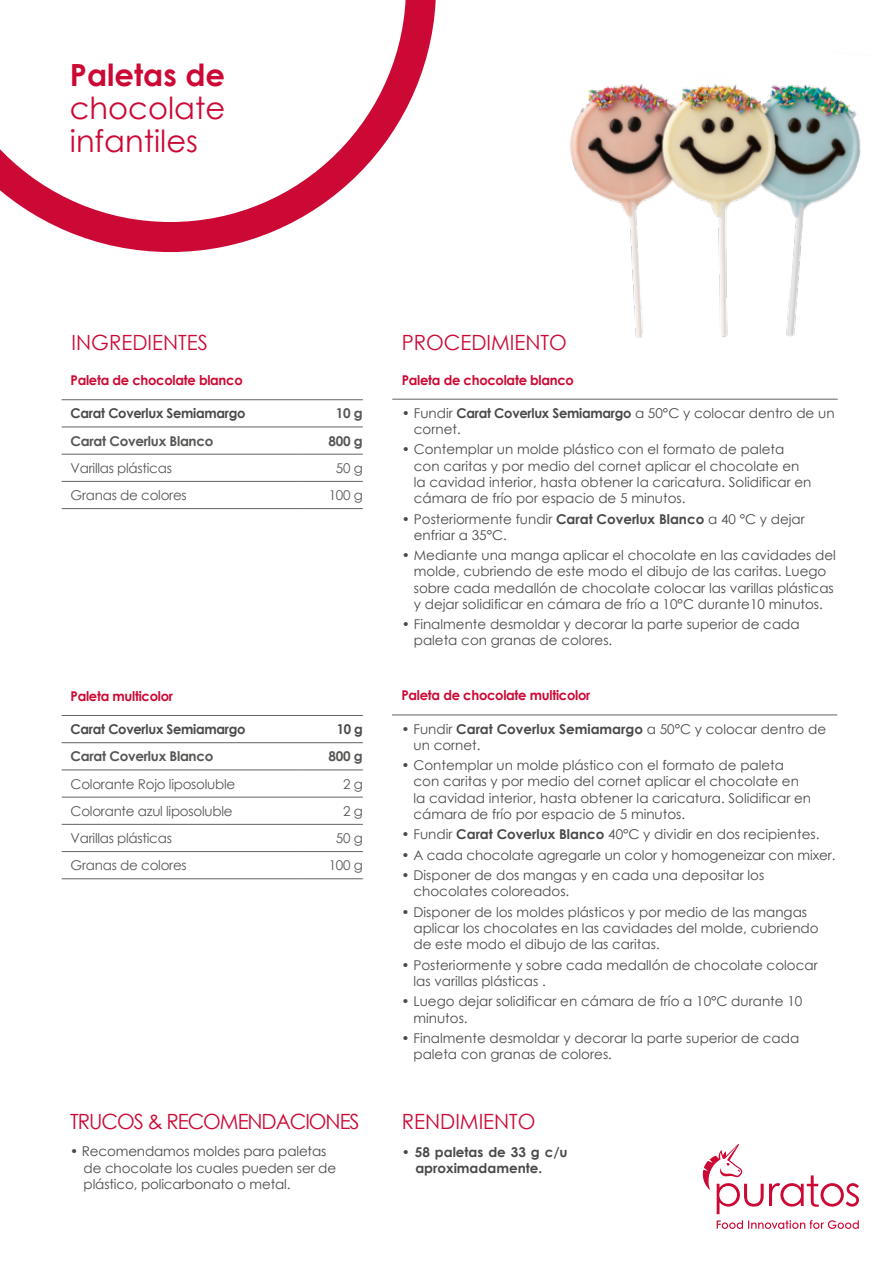
<style>
.page{position:relative;width:893px;height:1263px;background:#fff}
.page>*{position:absolute;margin:0;border:0;box-sizing:border-box;transform-origin:0 0}
.t1{font:30.6px/33.2px "Century Gothic";color:#cc0935}
.t2{font:700 30.6px "Century Gothic";color:#cc0935}
.t3{font:21px "Century Gothic";color:#cc0935}
.t4{font:21px "Century Gothic";letter-spacing:-.05em;color:#cc0935}
.t5{font:13.5px/16.2px "Century Gothic";color:#4b4a49}
.t6{font:13.5px "Century Gothic";letter-spacing:-.02em;color:#575756}
.t7{font:700 13.5px "Century Gothic";letter-spacing:-.02em;color:#cc0935}
.t8{font:700 13.5px "Century Gothic";letter-spacing:-.02em;color:#4a4a49}
.t9{font:700 13.5px "Century Gothic";letter-spacing:-.02em;color:#575756}
.t10{font:700 13.5px/16.2px "Century Gothic";color:#4b4a49}
.s1{font-weight:700;color:#4a4a49}
.s2{font-weight:700}
</style>
<div class="page">
<hr style="left:392px;top:399px;width:446px;height:1px;background:#646363">
<hr style="left:392px;top:714px;width:445px;height:1px;background:#646363">
<hr style="left:62px;top:399px;width:240px;height:1px;background:#646363">
<hr style="left:302px;top:399px;width:61px;height:1px;background:#646363">
<hr style="left:62px;top:427px;width:240px;height:1px;background:#646363">
<hr style="left:302px;top:427px;width:61px;height:1px;background:#646363">
<hr style="left:62px;top:454px;width:240px;height:1px;background:#646363">
<hr style="left:302px;top:454px;width:61px;height:1px;background:#646363">
<hr style="left:62px;top:481px;width:240px;height:1px;background:#646363">
<hr style="left:302px;top:481px;width:61px;height:1px;background:#646363">
<hr style="left:62px;top:508px;width:240px;height:1px;background:#646363">
<hr style="left:302px;top:508px;width:61px;height:1px;background:#646363">
<hr style="left:62px;top:715px;width:240px;height:1px;background:#646363">
<hr style="left:302px;top:715px;width:61px;height:1px;background:#646363">
<hr style="left:62px;top:742px;width:240px;height:1px;background:#646363">
<hr style="left:302px;top:742px;width:61px;height:1px;background:#646363">
<hr style="left:62px;top:769px;width:240px;height:1px;background:#646363">
<hr style="left:302px;top:769px;width:61px;height:1px;background:#646363">
<hr style="left:62px;top:797px;width:240px;height:1px;background:#646363">
<hr style="left:302px;top:797px;width:61px;height:1px;background:#646363">
<hr style="left:62px;top:824px;width:240px;height:1px;background:#646363">
<hr style="left:302px;top:824px;width:61px;height:1px;background:#646363">
<hr style="left:62px;top:851px;width:240px;height:1px;background:#646363">
<hr style="left:302px;top:851px;width:61px;height:1px;background:#646363">
<hr style="left:62px;top:878px;width:240px;height:1px;background:#646363">
<hr style="left:302px;top:878px;width:61px;height:1px;background:#646363">
<svg style="left:717px;top:1220px;width:142px;height:9px"></svg>
<svg style="left:703px;top:1144px;width:156px;height:70px"></svg>
<svg style="left:0;top:0;width:436px;height:252px"></svg>
<img style="left:569px;top:83px;width:292px;height:255px">
<h1 class="t2" style="left:70px;top:52px;width:157px">Paletas de</h1>
<h1 class="t1" style="left:70px;top:91px;width:157px">chocolate infantiles</h1>
<h2 class="t3" style="left:72px;top:327px;width:138px">INGREDIENTES</h2>
<p class="t7" style="left:71px;top:370px;width:174px">Paleta de chocolate blanco</p>
<p class="t8" style="left:71px;top:403px;width:176px">Carat Coverlux Semiamargo</p>
<p class="t9" style="left:336px;top:403px;width:28px">10 g</p>
<p class="t9" style="left:71px;top:430px;width:144px">Carat Coverlux Blanco</p>
<p class="t9" style="left:329px;top:430px;width:36px">800 g</p>
<p class="t6" style="left:71px;top:458px;width:103px">Varillas plásticas</p>
<p class="t6" style="left:336px;top:458px;width:28px">50 g</p>
<p class="t6" style="left:71px;top:486px;width:118px">Granas de colores</p>
<p class="t6" style="left:329px;top:486px;width:36px">100 g</p>
<p class="t7" style="left:71px;top:686px;width:104px">Paleta multicolor</p>
<p class="t8" style="left:71px;top:719px;width:176px">Carat Coverlux Semiamargo</p>
<p class="t8" style="left:337px;top:719px;width:28px">10 g</p>
<p class="t9" style="left:71px;top:746px;width:144px">Carat Coverlux Blanco</p>
<p class="t9" style="left:329px;top:746px;width:36px">800 g</p>
<p class="t6" style="left:71px;top:774px;width:166px">Colorante Rojo liposoluble</p>
<p class="t6" style="left:343px;top:774px;width:21px">2 g</p>
<p class="t6" style="left:71px;top:801px;width:163px">Colorante azul liposoluble</p>
<p class="t6" style="left:343px;top:801px;width:21px">2 g</p>
<p class="t6" style="left:71px;top:829px;width:103px">Varillas plásticas</p>
<p class="t6" style="left:336px;top:829px;width:28px">50 g</p>
<p class="t6" style="left:71px;top:856px;width:118px">Granas de colores</p>
<p class="t6" style="left:329px;top:856px;width:36px">100 g</p>
<h2 class="t4" style="left:70px;top:1106px;width:291px">TRUCOS &amp; RECOMENDACIONES</h2>
<p class="t5" style="left:84px;top:1143px;width:254px;text-indent:-14px">• Recomendamos moldes para paletas de chocolate los cuales pueden ser de plástico, policarbonato o metal.</p>
<h2 class="t3" style="left:402px;top:327px;width:167px">PROCEDIMIENTO</h2>
<p class="t7" style="left:402px;top:369px;width:174px">Paleta de chocolate blanco</p>
<p class="t5" style="left:414px;top:405px;width:422px;text-indent:-12px">• Fundir <span class="s1">Carat Coverlux Semiamargo</span> a 50°C y colocar dentro de un cornet.</p>
<p class="t5" style="left:414px;top:441px;width:399px;text-indent:-12px">• Contemplar un molde plástico con el formato de paleta con caritas y por medio del cornet aplicar el chocolate en la cavidad interior, hasta obtener la caricatura. Solidificar en cámara de frío por espacio de 5 minutos.</p>
<p class="t5" style="left:414px;top:510px;width:393px;text-indent:-12px">• Posteriormente fundir <span class="s2">Carat Coverlux Blanco</span> a 40 °C y dejar enfriar a 35°C.</p>
<p class="t5" style="left:414px;top:547px;width:424px;text-indent:-12px">• Mediante una manga aplicar el chocolate en las cavidades del molde, cubriendo de este modo el dibujo de las caritas. Luego sobre cada medallón de chocolate colocar las varillas plásticas y dejar solidificar en cámara de frío a 10°C durante10 minutos.</p>
<p class="t5" style="left:414px;top:616px;width:387px;text-indent:-12px">• Finalmente desmoldar y decorar la parte superior de cada paleta con granas de colores.</p>
<p class="t7" style="left:401px;top:685px;width:190px">Paleta de chocolate multicolor</p>
<p class="t5" style="left:413px;top:720px;width:414px;text-indent:-12px">• Fundir <span class="s2">Carat Coverlux Semiamargo</span> a 50°C y colocar dentro de un cornet.</p>
<p class="t5" style="left:413px;top:757px;width:399px;text-indent:-12px">• Contemplar un molde plástico con el formato de paleta con caritas y por medio del cornet aplicar el chocolate en la cavidad interior, hasta obtener la caricatura. Solidificar en cámara de frío por espacio de 5 minutos.</p>
<p class="t5" style="left:401px;top:826px;width:419px">• Fundir <span class="s2">Carat Coverlux Blanco</span> 40°C y dividir en dos recipientes.</p>
<p class="t5" style="left:401px;top:846px;width:435px">• A cada chocolate agregarle un color y homogeneizar con mixer.</p>
<p class="t5" style="left:413px;top:867px;width:352px;text-indent:-12px">• Disponer de dos mangas y en cada una depositar los chocolates coloreados.</p>
<p class="t5" style="left:413px;top:904px;width:407px;text-indent:-12px">• Disponer de los moldes plásticos y por medio de las mangas aplicar los chocolates en las cavidades del molde, cubriendo de este modo el dibujo de las caritas.</p>
<p class="t5" style="left:413px;top:956px;width:406px;text-indent:-12px">• Posteriormente y sobre cada medallón de chocolate colocar las varillas plásticas .</p>
<p class="t5" style="left:413px;top:993px;width:390px;text-indent:-12px">• Luego dejar solidificar en cámara de frío a 10°C durante 10 minutos.</p>
<p class="t5" style="left:413px;top:1030px;width:387px;text-indent:-12px">• Finalmente desmoldar y decorar la parte superior de cada paleta con granas de colores.</p>
<h2 class="t3" style="left:402px;top:1106px;width:135px">RENDIMIENTO</h2>
<p class="t10" style="left:415px;top:1143px;width:154px;text-indent:-14px">• 58 paletas de 33 g c/u aproximadamente.</p>
</div>
